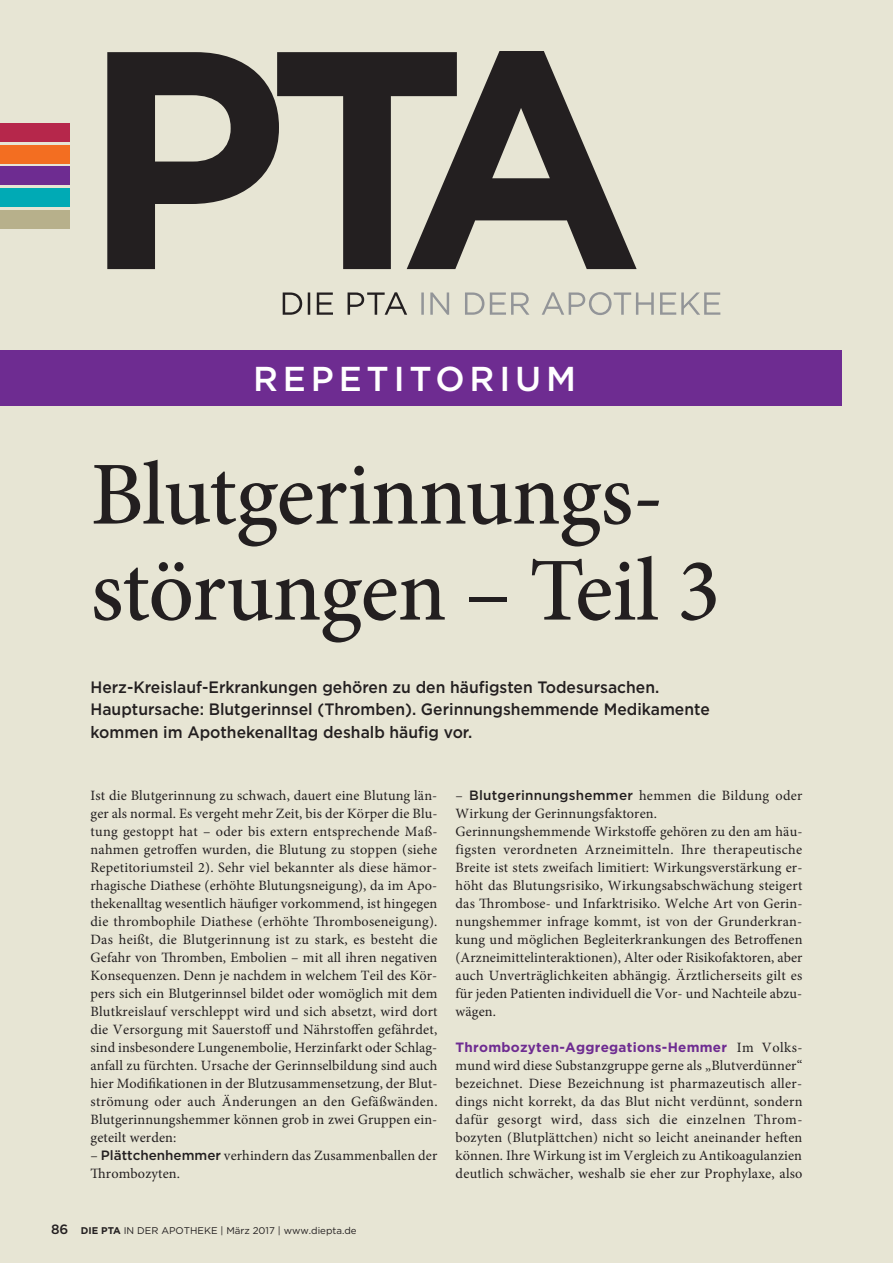
<style>
.page{position:relative;width:893px;height:1263px;background:#e7e5d4}
.page>*{position:absolute;margin:0;border:0;box-sizing:border-box;transform-origin:0 0}
.t1{font:500 90px/96px "Minion Pro";letter-spacing:-.015em;color:#231f20}
.t2{font:500 34.5px "Gotham";letter-spacing:.14em;color:#fff}
.t3{font:500 16.5px/22.5px "Gotham";color:#231f20;scale:.95 1}
.t4{font:14.25px/18px "Minion Pro";letter-spacing:.01em;color:#231f20;text-align:justify}
.t5{font:700 13.5px "Gotham";letter-spacing:.02em;color:#6e2c91}
.t6{font:9.75px "Gotham";color:#231f20}
.s1{font-family:"Gotham";font-weight:500;font-size:13.5px}
.s2{font-weight:500;font-size:13.5px}
.s3{font-weight:700}
.s4{font-family:"Minion Pro";font-weight:400;font-size:14.25px;color:#231f20}
</style>
<div class="page">
<div style="left:0;top:350px;width:842px;height:55px;background:#6e2c91"></div>
<svg style="left:421px;top:292px;width:299px;height:23px"></svg>
<svg style="left:283px;top:292px;width:124px;height:23px"></svg>
<svg style="left:107px;top:52px;width:530px;height:217px;fill:#231f20"></svg>
<div style="left:0;top:123px;width:69px;height:19px;background:#b6274b"></div>
<div style="left:0;top:145px;width:69px;height:19px;background:#f36e21"></div>
<div style="left:0;top:167px;width:69px;height:18px;background:#6e2c91"></div>
<div style="left:0;top:188px;width:69px;height:19px;background:#00aab5"></div>
<div style="left:0;top:210px;width:69px;height:19px;background:#b7b08b"></div>
<h2 class="t2" style="left:253px;top:356px;width:324px">REPETITORIUM</h2>
<h1 class="t1" style="left:91px;top:447px;width:631px">Blutgerinnungs&shy;störungen – Teil 3</h1>
<p class="t3" style="left:91px;top:675px;width:653px">Herz-Kreislauf-Erkrankungen gehören zu den häufigsten Todesursachen.<br>Hauptursache: Blutgerinnsel (Thromben). Gerinnungshemmende Medikamente kommen im Apothekenalltag deshalb häufig vor.</p>
<p class="t4" style="left:91px;top:787px;width:349px">Ist die Blutgerinnung zu schwach, dauert eine Blutung län&shy;ger als normal. Es vergeht mehr Zeit, bis der Körper die Blu&shy;tung gestoppt hat – oder bis extern entsprechende Maß&shy;nahmen getroffen wurden, die Blutung zu stoppen (siehe Repetitoriumsteil 2). Sehr viel bekannter als diese hämor&shy;rhagische Diathese (erhöhte Blutungsneigung), da im Apo&shy;thekenalltag wesentlich häufiger vorkommend, ist hingegen die thrombophile Diathese (erhöhte Thromboseneigung).<br>Das heißt, die Blutgerinnung ist zu stark, es besteht die Gefahr von Thromben, Embolien – mit all ihren negativen Konsequenzen. Denn je nachdem in welchem Teil des Kör&shy;pers sich ein Blutgerinnsel bildet oder womöglich mit dem Blutkreislauf verschleppt wird und sich absetzt, wird dort die Versorgung mit Sauerstoff und Nährstoffen gefährdet, sind insbesondere Lungenembolie, Herzinfarkt oder Schlag&shy;anfall zu fürchten. Ursache der Gerinnselbildung sind auch hier Modifikationen in der Blutzusammensetzung, der Blut&shy;strömung oder auch Änderungen an den Gefäßwänden.<br>Blutgerinnungshemmer können grob in zwei Gruppen ein&shy;geteilt werden:</p>
<p class="t4" style="left:91px;top:1147px;width:348px">– <span class="s1">Plättchenhemmer</span> verhindern das Zusammenballen der<br>Thrombozyten.</p>
<p class="t6" style="left:51px;top:1224px;width:307px"><span class="s2">86</span> <span class="s3">DIE PTA</span> IN DER APOTHEKE | März 2017 | www.diepta.de</p>
<p class="t4" style="left:456px;top:787px;width:349px;text-align:left">– <span class="s1">Blutgerinnungshemmer</span> hemmen die Bildung oder Wirkung der Gerinnungsfaktoren.<br>Gerinnungshemmende Wirkstoffe gehören zu den am häu&shy;figsten verordneten Arzneimitteln. Ihre therapeutische Breite ist stets zweifach limitiert: Wirkungsverstärkung er&shy;höht das Blutungsrisiko, Wirkungsabschwächung steigert das Thrombose- und Infarktrisiko. Welche Art von Gerin&shy;nungshemmer infrage kommt, ist von der Grunderkran&shy;kung und möglichen Begleiterkrankungen des Betroffenen (Arzneimittelinteraktionen), Alter oder Risikofaktoren, aber auch Unverträglichkeiten abhängig. Ärztlicherseits gilt es für jeden Patienten individuell die Vor- und Nachteile abzu&shy;wägen.</p>
<p class="t5" style="left:456px;top:1038px;width:348px">Thrombozyten-Aggregations-Hemmer <span class="s4">Im Volks-</span></p>
<p class="t4" style="left:456px;top:1057px;width:348px">mund wird diese Substanzgruppe gerne als „Blutverdünner“ bezeichnet. Diese Bezeichnung ist pharmazeutisch aller&shy;dings nicht korrekt, da das Blut nicht verdünnt, sondern dafür gesorgt wird, dass sich die einzelnen Throm&shy;bozyten (Blutplättchen) nicht so leicht aneinander heften können. Ihre Wirkung ist im Vergleich zu Antikoagulanzien deutlich schwächer, weshalb sie eher zur Prophylaxe, also</p>
</div>
